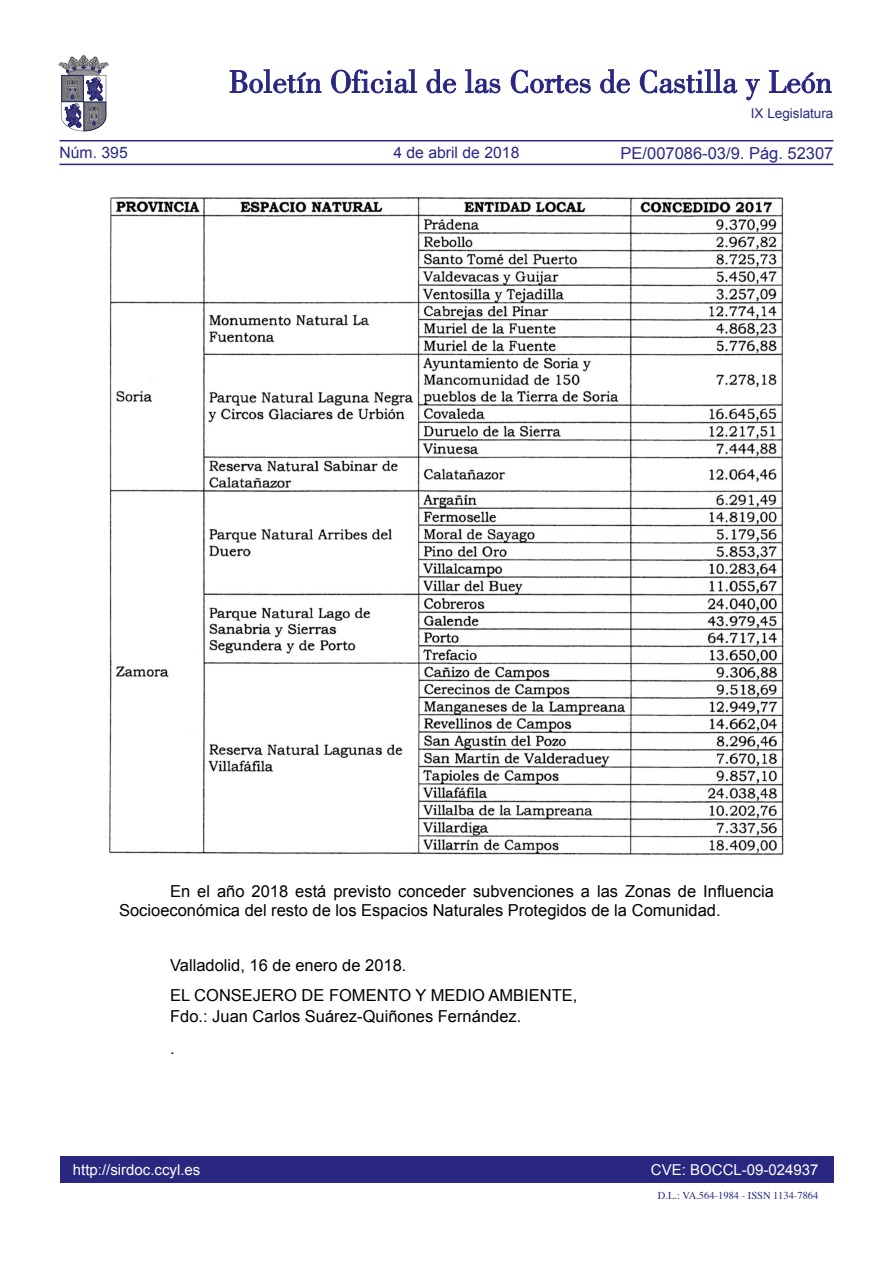
<style>
.page{position:relative;width:893px;height:1263px;background:#fff}
.page>*{position:absolute;margin:0;border:0;box-sizing:border-box;transform-origin:0 0}
.TEXTO_NORMAL{font:16.5px/19.8px "Arial";color:#000}
.firma{font:16.5px/21px "Arial";color:#000}
.valladolid{font:16.5px "Arial";color:#000}
.t1{font:16.5px "Arial";color:#292780}
.t2{font:15.75px "Arial";color:#292780}
.t3{font:15px "Arial";color:#fff}
.t4{font:13.5px "Arial";color:#292780}
.t5{font:10.5px "Times";color:#292780}
</style>
<div class="page">
<div style="left:60px;top:1157px;width:773px;height:26px;background:#292780"></div>
<hr style="left:60px;top:164px;width:773px;height:1px;background:#292780">
<hr style="left:60px;top:140px;width:773px;height:1px;background:#292780">
<svg style="left:230px;top:69px;width:91px;height:24px"></svg>
<svg style="left:331px;top:69px;width:86px;height:24px"></svg>
<svg style="left:426px;top:69px;width:30px;height:24px"></svg>
<svg style="left:465px;top:69px;width:35px;height:24px"></svg>
<svg style="left:511px;top:70px;width:80px;height:23px"></svg>
<svg style="left:600px;top:69px;width:30px;height:24px"></svg>
<svg style="left:640px;top:69px;width:97px;height:24px"></svg>
<svg style="left:745px;top:79px;width:15px;height:21px"></svg>
<svg style="left:769px;top:70px;width:62px;height:23px"></svg>
<svg style="left:59px;top:55px;width:49px;height:76px"></svg>
<img style="left:109px;top:197px;width:675px;height:658px">
<p class="t2" style="left:60px;top:142px;width:70px">Núm. 395</p>
<p class="t2" style="left:393px;top:142px;width:128px">4 de abril de 2018</p>
<p class="t4" style="left:751px;top:105px;width:84px">IX Legislatura</p>
<p class="t1" style="left:621px;top:142px;width:214px">PE/007086-03/9. Pág. 52307</p>
<p class="TEXTO_NORMAL" style="left:119px;top:881px;width:656px;text-indent:51px">En el año 2018 está previsto conceder subvenciones a las Zonas de Influencia<br>Socioeconómica del resto de los Espacios Naturales Protegidos de la Comunidad.</p>
<p class="valladolid" style="left:170px;top:955px;width:238px">Valladolid, 16 de enero de 2018.</p>
<p class="firma" style="left:170px;top:985px;width:409px">EL CONSEJERO DE FOMENTO Y MEDIO AMBIENTE,<br>Fdo.: Juan Carlos Suárez-Quiñones Fernández.</p>
<p class="TEXTO_NORMAL" style="left:170px;top:1039px;width:6px">.</p>
<p class="t3" style="left:73px;top:1159px;width:129px">http://sirdoc.ccyl.es</p>
<p class="t3" style="left:651px;top:1159px;width:169px">CVE: BOCCL-09-024937</p>
<p class="t5" style="left:658px;top:1185px;width:162px">D.L.: VA.564-1984 - ISSN 1134-7864</p>
</div>
